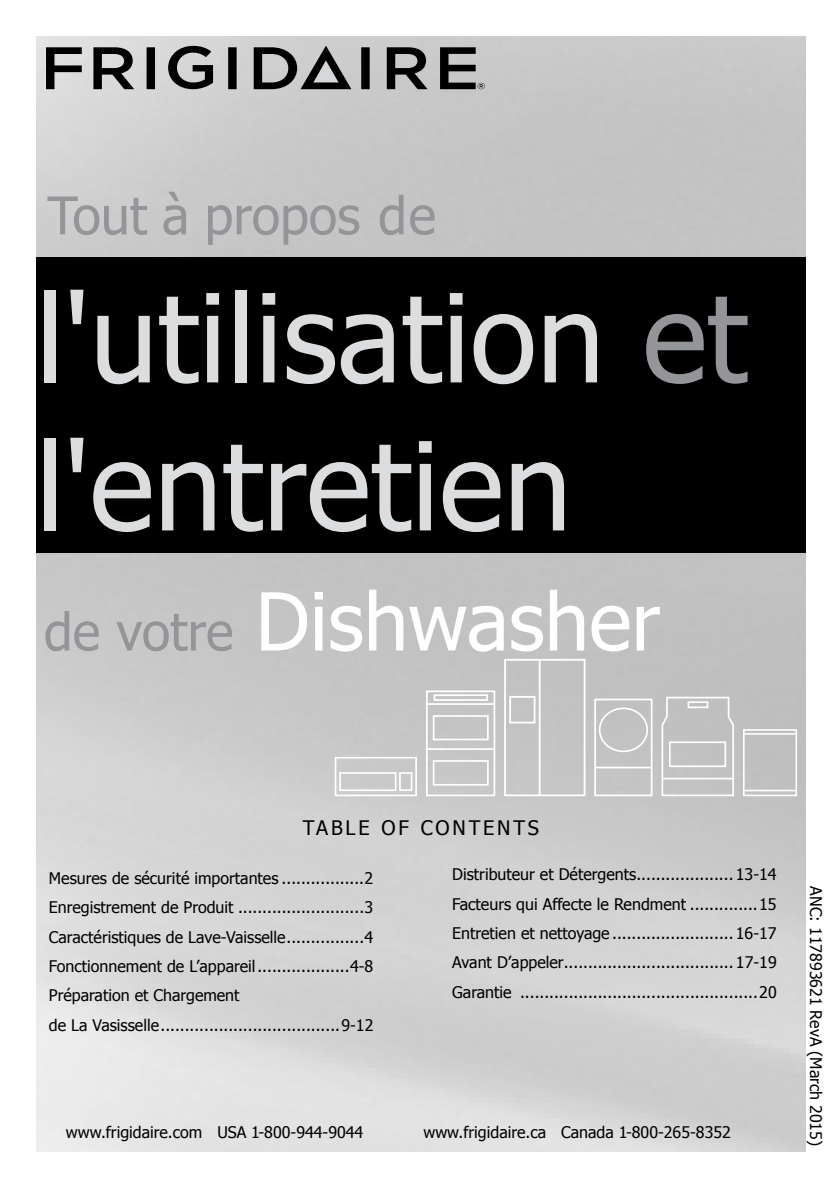
<style>
.page{position:relative;width:840px;height:1191px;background:#fff}
.page>*{position:absolute;margin:0;border:0;box-sizing:border-box;transform-origin:0 0}
.t1{font:122px/148px "Tahoma";color:#dcddde}
.t2{font:80px "Tahoma";color:#fff}
.t3{font:52px "Tahoma";color:#939598}
.t4{font:20px "Tahoma";letter-spacing:.14em;color:#000}
.t5{font:16px/29.2px "Tahoma";color:#000}
.s1{color:#939598}
.s2{font-size:52px;color:#939598}
</style>
<div class="page">
<img style="left:36px;top:36px;width:769px;height:1115px">
<div style="left:36px;top:257px;width:769px;height:295px;background:#000"></div>
<div style="left:594px;top:698px;width:58px;height:98px;border:2px solid #fff"></div>
<div style="left:598px;top:707px;width:49px;height:45px;border:2px solid #fff;border-radius:50%"></div>
<hr style="left:595px;top:766px;width:56px;height:2px;background:#fff">
<div style="left:433px;top:694px;width:54px;height:7px;border:2px solid #fff"></div>
<div style="left:426px;top:690px;width:69px;height:106px;border:2px solid #fff"></div>
<div style="left:432px;top:715px;width:56px;height:25px;border:2px solid #fff"></div>
<div style="left:432px;top:760px;width:56px;height:25px;border:2px solid #fff"></div>
<hr style="left:426px;top:748px;width:67px;height:2px;background:#fff">
<hr style="left:426px;top:703px;width:68px;height:2px;background:#fff">
<div style="left:742px;top:729px;width:54px;height:67px;border:2px solid #fff"></div>
<hr style="left:743px;top:789px;width:52px;height:2px;background:#fff">
<hr style="left:743px;top:733px;width:52px;height:1px;background:#fff">
<svg style="left:660px;top:696px;width:74px;height:101px;background:#c6c6c6"></svg>
<div style="left:668px;top:741px;width:57px;height:26px;border:2px solid #fff"></div>
<hr style="left:662px;top:777px;width:70px;height:2px;background:#fff">
<div style="left:687px;top:701px;width:21px;height:7px;border:2px solid #fff"></div>
<div style="left:504px;top:659px;width:81px;height:137px;border:2px solid #fff"></div>
<div style="left:509px;top:696px;width:26px;height:27px;border:2px solid #fff"></div>
<hr style="left:538px;top:660px;width:2px;height:135px;background:#fff">
<div style="left:334px;top:757px;width:82px;height:39px;border:2px solid #fff"></div>
<div style="left:339px;top:772px;width:57px;height:19px;border:2px solid #fff"></div>
<div style="left:399px;top:772px;width:13px;height:19px;border:2px solid #fff"></div>
<svg style="left:361px;top:47px;width:8px;height:42px"></svg>
<svg style="left:168px;top:46px;width:45px;height:43px;background:#707070"></svg>
<svg style="left:46px;top:47px;width:36px;height:42px;background:#747474"></svg>
<svg style="left:93px;top:47px;width:41px;height:42px;background:#616161"></svg>
<svg style="left:146px;top:47px;width:9px;height:42px"></svg>
<svg style="left:228px;top:47px;width:8px;height:42px"></svg>
<svg style="left:386px;top:47px;width:41px;height:42px;background:#595959"></svg>
<svg style="left:253px;top:46px;width:98px;height:43px;background:#787878"></svg>
<svg style="left:440px;top:47px;width:44px;height:42px;background:#676767"></svg>
<h3 class="t3" style="left:47px;top:195px;width:390px">Tout à propos de</h3>
<h1 class="t1" style="left:36px;top:274px;width:712px">l'utilisation <span class="s1">et </span>l'entretien</h1>
<h2 class="t2" style="left:44px;top:589px;width:617px"><span class="s2">de votre</span> Dishwasher</h2>
<p class="t4" style="left:302px;top:819px;width:237px">TABLE OF CONTENTS</p>
<p class="t5" style="left:49px;top:865px;width:326px">Mesures de sécurité importantes .................2<br>Enregistrement de Produit ..........................3<br>Caractéristiques de Lave-Vaisselle ................4<br>Fonctionnement de L’appareil ...................4-8<br>Préparation et Chargement<br>de La Vasisselle .....................................9-12</p>
<p class="t5" style="left:452px;top:861px;width:326px;text-align:justify">Distributeur et Détergents ....................13-14<br>Facteurs qui Affecte le Rendment ..............15<br>Entretien et nettoyage .........................16-17<br>Avant D’appeler ...................................17-19<br>Garantie .................................................20</p>
<p class="t5" style="left:66px;top:1119px;width:299px">www.frigidaire.com USA 1-800-944-9044</p>
<p class="t5" style="left:423px;top:1119px;width:309px">www.frigidaire.ca Canada 1-800-265-8352</p>
<p class="t5" style="left:828px;top:886px;width:261px;rotate:90deg">ANC: 117893621 RevA (March 2015)</p>
</div>
